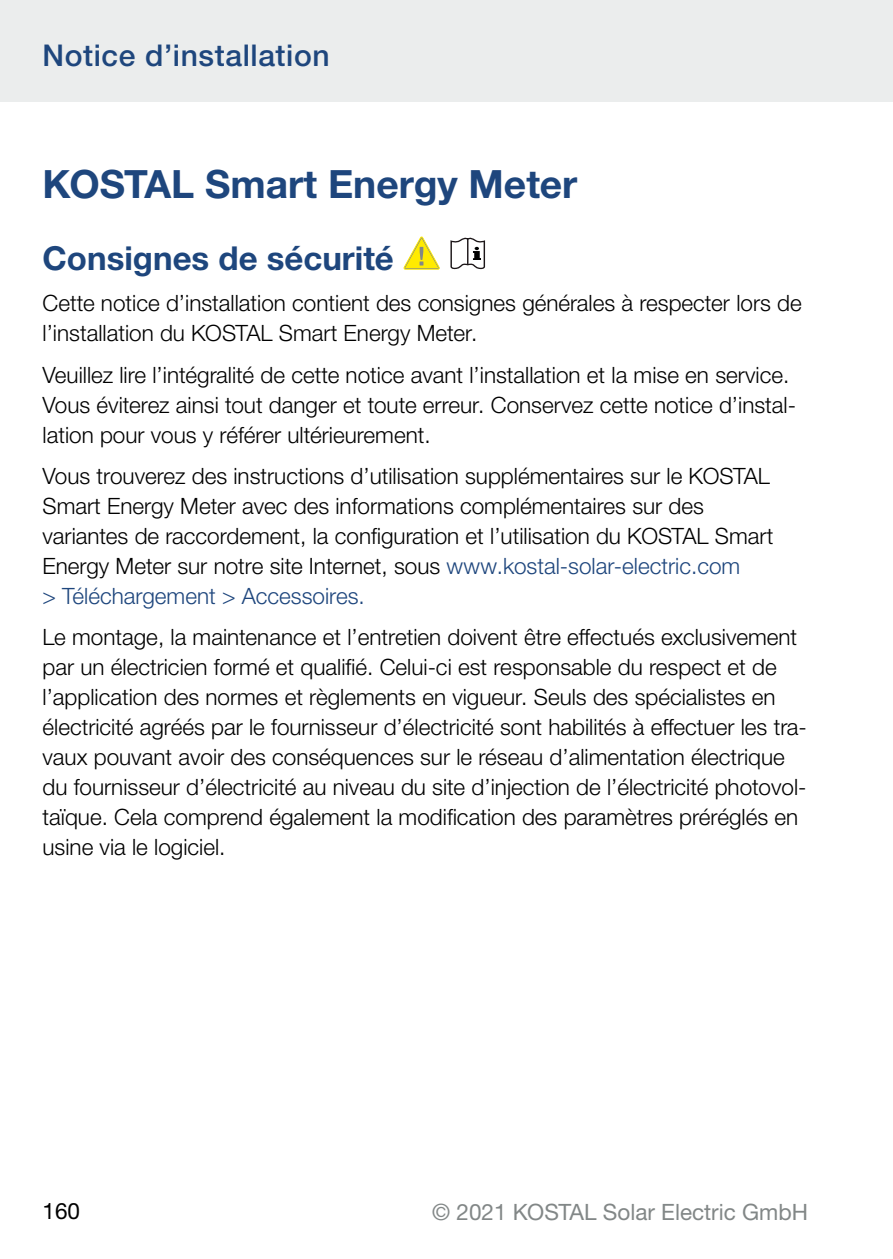
<style>
.page{position:relative;width:893px;height:1259px;background:#fff}
.page>*{position:absolute;margin:0;border:0;box-sizing:border-box;transform-origin:0 0}
.t1{font:700 39px "Helvetica Neue LTW1 G";color:#1e467d}
.t2{font:700 33px "Helvetica Neue LTW1 G";color:#1e467d}
.t3{font:500 30px "Helvetica Neue LTW1 G";letter-spacing:.02em;color:#1e467d}
.t4{font:300 22.5px/30px "Helvetica Neue LTW1 G";color:#000}
.t5{font:22.5px "Helvetica Neue LTW1 G";color:#828787}
.t6{font:22.5px "Helvetica Neue LTW1 G";color:#000}
.s1{color:#1e467d}
</style>
<div class="page">
<div style="left:0;top:0;width:893px;height:102px;background:#ebeded"></div>
<svg style="left:403px;top:236px;width:37px;height:34px"></svg>
<svg style="left:450px;top:237px;width:36px;height:32px"></svg>
<h3 class="t3" style="left:43px;top:37px;width:289px">Notice d’installation</h3>
<h1 class="t1" style="left:43px;top:160px;width:536px">KOSTAL Smart -Energy Meter</h1>
<h2 class="t2" style="left:43px;top:238px;width:353px">Consignes de sécurité</h2>
<p class="t4" style="left:43px;top:288px;width:761px">Cette notice d’installation contient des consignes générales à respecter lors de l’installation du KOSTAL Smart -Energy Meter.</p>
<p class="t4" style="left:43px;top:359px;width:755px">Veuillez lire l’intégralité de cette notice avant l’installation et la mise en service.<br>Vous éviterez ainsi tout danger et toute erreur. Conservez cette notice d’instal&shy;lation pour vous y référer ultérieurement.</p>
<p class="t4" style="left:43px;top:461px;width:732px">Vous trouverez des instructions d’utilisation supplémentaires sur le KOSTAL Smart -Energy Meter avec des informations complémentaires sur des variantes de raccordement, la configuration et l’utilisation du KOSTAL Smart Energy Meter sur notre site Internet, sous <span class="s1">www.kostal-solar-electric.com<br>&gt; -Téléchargement &gt; Accessoires.</span></p>
<p class="t4" style="left:43px;top:622px;width:766px">Le montage, la maintenance et l’entretien doivent être effectués exclusivement par un électricien formé et qualifié. Celui-ci est responsable du respect et de l’application des normes et règlements en vigueur. Seuls des spécialistes en électricité agréés par le fournisseur d’électricité sont habilités à effectuer les tra&shy;vaux pouvant avoir des conséquences sur le réseau d’alimentation électrique du fournisseur d’électricité au niveau du site d’injection de l’électricité photovol&shy;taïque. Cela comprend également la modification des paramètres préréglés en usine via le logiciel.</p>
<p class="t6" style="left:43px;top:1197px;width:39px">160</p>
<p class="t5" style="left:432px;top:1197px;width:377px">© 2021 KOSTAL Solar Electric GmbH</p>
</div>
